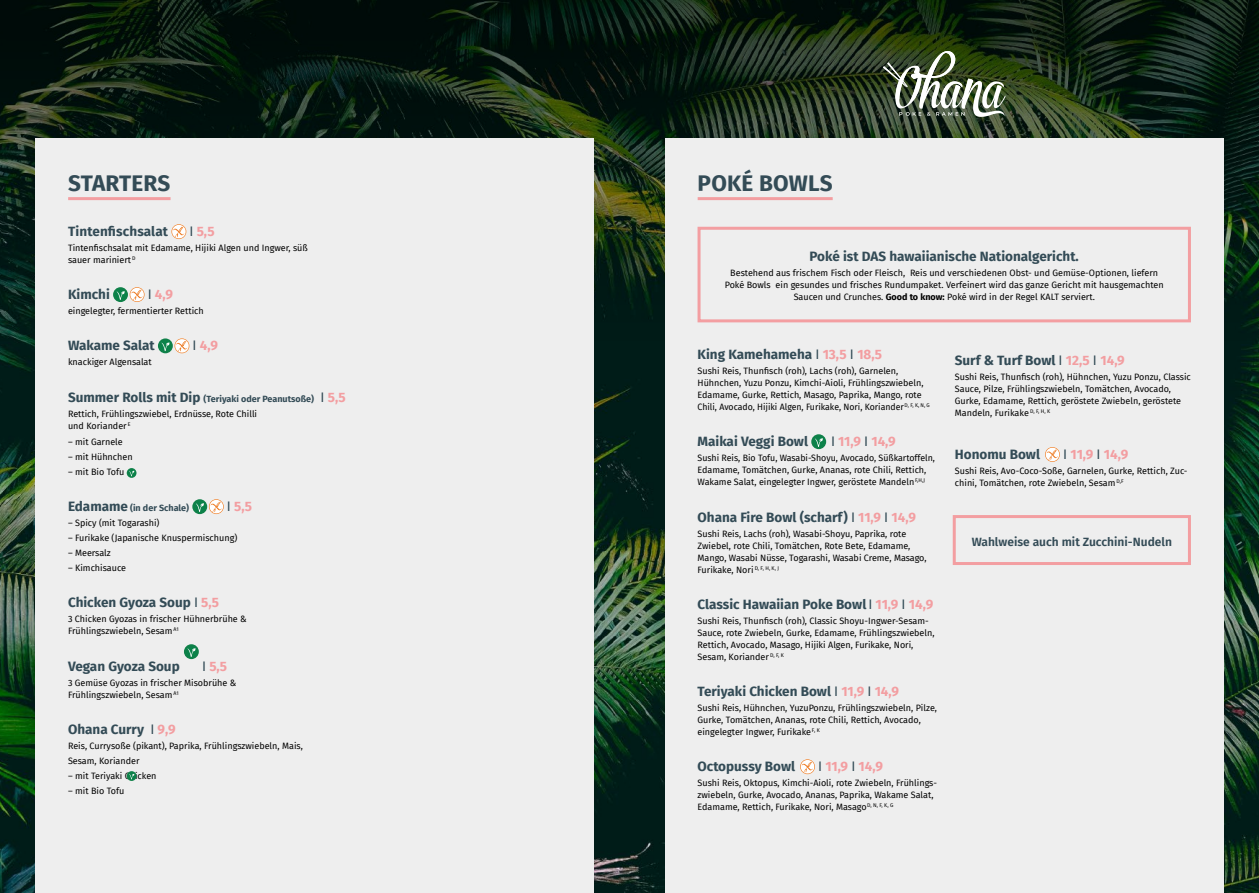
<style>
.page{position:relative;width:1259px;height:893px;background:#fff}
.page>*{position:absolute;margin:0;border:0;box-sizing:border-box;transform-origin:0 0}
.t1{font:700 22.5px "Fira Sans";letter-spacing:.01em;color:#334b56}
.t2{font:700 13.5px "Fira Sans";color:#334b56}
.t3{font:700 13.5px "Fira Sans";letter-spacing:-.01em;color:#f39ea1}
.t4{font:600 12px "Fira Sans";color:#334b56}
.t5{font:9px/12px "Fira Sans";color:#000}
.t6{font:700 9px "Fira Sans";color:#334b56}
.s1{font-weight:400;color:#334b56}
.s2{font-weight:700;font-size:13.5px;color:#334b56}
.s3{font-weight:700;color:#334b56}
.s4{font-size:13.5px;color:#334b56}
.s5{font-weight:700;font-size:13.5px;color:#f39ea1}
.s6{font-size:13.5px}
.s7{font-weight:400}
.s8{color:#f39ea1}
.s9{font-weight:700}
</style>
<div class="page">
<img style="left:0;top:375px;width:1259px;height:518px">
<svg style="left:0;top:0;width:1259px;height:375px;background:#112316"></svg>
<div style="left:665px;top:139px;width:558px;height:754px;background:#eee"></div>
<div style="left:36px;top:139px;width:558px;height:754px;background:#eee"></div>
<svg style="left:883px;top:50px;width:122px;height:67px"></svg>
<hr style="left:68px;top:197px;width:102px;height:3px;background:#f39ea1">
<svg style="left:171px;top:224px;width:15px;height:15px"></svg>
<svg style="left:113px;top:287px;width:15px;height:15px"></svg>
<div style="left:115px;top:289px;width:11px;height:11px;background:#0b824a;border-radius:50%"></div>
<svg style="left:116px;top:287px;width:29px;height:15px"></svg>
<div style="left:158px;top:338px;width:15px;height:15px;background:#0f8149;border-radius:50%"></div>
<div style="left:160px;top:340px;width:11px;height:12px;background:#0b824a;border-radius:50%"></div>
<svg style="left:161px;top:338px;width:28px;height:15px"></svg>
<svg style="left:127px;top:468px;width:9px;height:10px"></svg>
<svg style="left:128px;top:469px;width:7px;height:8px"></svg>
<svg style="left:129px;top:471px;width:5px;height:5px"></svg>
<svg style="left:192px;top:499px;width:15px;height:15px"></svg>
<div style="left:194px;top:501px;width:11px;height:11px;background:#0b824a;border-radius:50%"></div>
<svg style="left:196px;top:499px;width:28px;height:15px"></svg>
<svg style="left:811px;top:434px;width:15px;height:15px"></svg>
<div style="left:813px;top:436px;width:11px;height:11px;background:#0b824a;border-radius:50%"></div>
<svg style="left:814px;top:438px;width:9px;height:9px"></svg>
<svg style="left:800px;top:759px;width:15px;height:15px"></svg>
<div style="left:952px;top:515px;width:239px;height:50px;border:3px solid #f39ea1"></div>
<svg style="left:1045px;top:447px;width:15px;height:15px"></svg>
<hr style="left:697px;top:197px;width:135px;height:3px;background:#f39ea1">
<div style="left:697px;top:227px;width:494px;height:95px;border:3px solid #f39ea1"></div>
<svg style="left:184px;top:644px;width:15px;height:15px"></svg>
<div style="left:186px;top:646px;width:11px;height:11px;background:#0b824a;border-radius:50%"></div>
<svg style="left:187px;top:648px;width:9px;height:9px"></svg>
<svg style="left:127px;top:771px;width:9px;height:10px"></svg>
<svg style="left:128px;top:772px;width:7px;height:8px"></svg>
<svg style="left:129px;top:774px;width:5px;height:5px"></svg>
<h1 class="t1" style="left:68px;top:164px;width:104px">STARTERS</h1>
<h2 class="t2" style="left:68px;top:220px;width:102px">Tintenfischsalat</h2>
<h2 class="t3" style="left:189px;top:220px;width:27px"><span class="s1">I</span> 5,5</h2>
<p class="t5" style="left:68px;top:242px;width:241px">Tintenfischsalat mit Edamame, Hijiki Algen und Ingwer, süß sauer mariniert <sup>D</sup></p>
<h2 class="t2" style="left:68px;top:283px;width:43px">Kimchi</h2>
<h2 class="t3" style="left:148px;top:283px;width:27px"><span class="s1">I</span> 4,9</h2>
<p class="t5" style="left:68px;top:305px;width:137px">eingelegter, fermentierter Rettich</p>
<h2 class="t2" style="left:68px;top:334px;width:88px">Wakame Salat</h2>
<h2 class="t3" style="left:193px;top:334px;width:27px"><span class="s1">I</span> 4,9</h2>
<p class="t5" style="left:68px;top:356px;width:85px">knackiger Algensalat</p>
<p class="t5" style="left:68px;top:391px;width:279px;line-height:15px"><span class="s2">Summer Rolls mit Dip</span> <span class="s3">(Teriyaki oder Peanutsoße)</span> <span class="s4">I</span> <span class="s5">5,5<br></span>Rettich, Frühlingszwiebel, Erdnüsse, Rote Chilli</p>
<p class="t5" style="left:68px;top:419px;width:64px">und Koriander <sup>E</sup></p>
<p class="t5" style="left:68px;top:436px;width:56px">– mit Garnele</p>
<p class="t5" style="left:68px;top:451px;width:66px">– mit Hühnchen</p>
<p class="t5" style="left:68px;top:466px;width:58px">– mit Bio Tofu</p>
<p class="t6" style="left:68px;top:500px;width:123px"><span class="s6">Edamame</span> (in der Schale)</p>
<h2 class="t3" style="left:227px;top:495px;width:27px"><span class="s1">I</span> 5,5</h2>
<p class="t5" style="left:68px;top:517px;width:93px">– Spicy (mit Togarashi)</p>
<p class="t5" style="left:68px;top:532px;width:171px">– Furikake (Japanische Knuspermischung)</p>
<p class="t5" style="left:68px;top:547px;width:44px">– Meersalz</p>
<p class="t5" style="left:68px;top:562px;width:60px">– Kimchisauce</p>
<h2 class="t2" style="left:68px;top:591px;width:152px">Chicken Gyoza Soup <span class="s7">I</span> <span class="s8">5,5</span></h2>
<p class="t5" style="left:68px;top:613px;width:180px">3 Chicken Gyozas in frischer Hühnerbrühe &amp;<br>Frühlingszwiebeln, Sesam <sup>A1</sup></p>
<h2 class="t2" style="left:68px;top:655px;width:113px">Vegan Gyoza Soup</h2>
<h2 class="t3" style="left:202px;top:655px;width:27px"><span class="s1">I</span> 5,5</h2>
<p class="t5" style="left:68px;top:676px;width:170px">3 Gemüse Gyozas in frischer Misobrühe &amp;<br>Frühlingszwiebeln, Sesam <sup>A1</sup></p>
<h2 class="t2" style="left:68px;top:718px;width:109px">Ohana Curry <span class="s7">I</span> <span class="s8">9,9</span></h2>
<p class="t5" style="left:68px;top:738px;width:236px;line-height:15px">Reis, Currysoße (pikant), Paprika, Frühlingszwiebeln, Mais,<br>Sesam, Koriander</p>
<p class="t5" style="left:68px;top:770px;width:90px">– mit Teriyaki Chicken</p>
<p class="t5" style="left:68px;top:785px;width:58px">– mit Bio Tofu</p>
<h1 class="t1" style="left:697px;top:164px;width:136px">POKÉ BOWLS</h1>
<h2 class="t2" style="left:809px;top:245px;width:271px">Poké ist DAS hawaiianische Nationalgericht.</h2>
<p class="t5" style="left:725px;top:267px;width:440px;text-align:center">Bestehend aus frischem Fisch oder Fleisch, Reis und verschiedenen Obst- und Gemüse-Optionen, liefern<br>Poké Bowls ein gesundes und frisches Rundumpaket. Verfeinert wird das ganze Gericht mit hausgemachten<br>Saucen und Crunches. <span class="s9">Good to know:</span> Poké wird in der Regel KALT serviert.</p>
<h2 class="t2" style="left:697px;top:343px;width:186px">King Kamehameha <span class="s7">I</span> <span class="s8">13,5</span> <span class="s7">I</span> <span class="s8">18,5</span></h2>
<p class="t5" style="left:697px;top:365px;width:234px">Sushi Reis, Thunfisch (roh), Lachs (roh), Garnelen, Hühnchen, Yuzu Ponzu, Kimchi-Aioli, Frühlingszwiebeln, Edamame, Gurke, Rettich, Masago, Paprika, Mango, rote Chili, Avocado, Hĳiki Algen, Furikake, Nori, Koriander<sup>D,</sup> <sup>F,</sup> <sup>K,</sup> <sup>N,</sup> <sup>G</sup></p>
<h2 class="t2" style="left:697px;top:430px;width:112px">Maikai Veggi Bowl</h2>
<h2 class="t3" style="left:831px;top:430px;width:66px"><span class="s1">I</span> 11,9 <span class="s1">I</span> 14,9</h2>
<p class="t5" style="left:697px;top:452px;width:239px">Sushi Reis, Bio Tofu, Wasabi-Shoyu, Avocado, Süßkartoffeln,<br>Edamame, Tomätchen, Gurke, Ananas, rote Chili, Rettich,<br>Wakame Salat, eingelegter Ingwer, geröstete Mandeln<sup>F,H,J</sup></p>
<h2 class="t2" style="left:697px;top:505px;width:220px">Ohana Fire Bowl (scharf) <span class="s7">I</span> <span class="s8">11,9</span> <span class="s7">I</span> <span class="s8">14,9</span></h2>
<p class="t5" style="left:697px;top:527px;width:230px">Sushi Reis, Lachs (roh), Wasabi-Shoyu, Paprika, rote Zwiebel, rote Chili, Tomätchen, Rote Bete, Edamame, Mango, Wasabi Nüsse, Togarashi, Wasabi Creme, Masago, Furikake, Nori <sup>D,</sup> <sup>F,</sup> <sup>H,</sup> <sup>K,</sup> <sup>J</sup></p>
<h2 class="t2" style="left:697px;top:593px;width:237px">Classic Hawaiian Poke Bowl <span class="s7">I</span> <span class="s8">11,9</span> <span class="s7">I</span> <span class="s8">14,9</span></h2>
<p class="t5" style="left:697px;top:614px;width:238px">Sushi Reis, Thunfisch (roh), Classic Shoyu-Ingwer-Sesam-Sauce, rote Zwiebeln, Gurke, Edamame, Frühlingszwiebeln, Rettich, Avocado, Masago, Hĳiki Algen, Furikake, Nori, Sesam, Koriander <sup>D,</sup> <sup>F,</sup> <sup>K</sup></p>
<h2 class="t2" style="left:697px;top:680px;width:203px">Teriyaki Chicken Bowl <span class="s7">I</span> <span class="s8">11,9</span> <span class="s7">I</span> <span class="s8">14,9</span></h2>
<p class="t5" style="left:697px;top:702px;width:241px">Sushi Reis, Hühnchen, YuzuPonzu, Frühlingszwiebeln, Pilze,<br>Gurke, Tomätchen, Ananas, rote Chili, Rettich, Avocado, eingelegter Ingwer, Furikake<sup>F,</sup> <sup>K</sup></p>
<h2 class="t2" style="left:697px;top:755px;width:99px">Octopussy Bowl</h2>
<h2 class="t3" style="left:818px;top:755px;width:66px"><span class="s1">I</span> 11,9 <span class="s1">I</span> 14,9</h2>
<p class="t5" style="left:697px;top:777px;width:241px">Sushi Reis, Oktopus, Kimchi-Aioli, rote Zwiebeln, Frühlings&shy;zwiebeln, Gurke, Avocado, Ananas, Paprika, Wakame Salat,<br>Edamame, Rettich, Furikake, Nori, Masago<sup>D,</sup> <sup>N,</sup> <sup>F,</sup> <sup>K,</sup> <sup>G</sup></p>
<h2 class="t2" style="left:955px;top:348px;width:171px">Surf &amp; Turf Bowl <span class="s7">I</span> <span class="s8">12,5</span> <span class="s7">I</span> <span class="s8">14,9</span></h2>
<p class="t5" style="left:955px;top:370px;width:237px">Sushi Reis, Thunfisch (roh), Hühnchen, Yuzu Ponzu, Classic Sauce, Pilze, Frühlingszwiebeln, Tomätchen, Avocado, Gurke, Edamame, Rettich, geröstete Zwiebeln, geröstete Mandeln, Furikake <sup>D,</sup> <sup>F,</sup> <sup>H,</sup> <sup>K</sup></p>
<h2 class="t2" style="left:955px;top:443px;width:87px">Honomu Bowl</h2>
<h2 class="t3" style="left:1063px;top:443px;width:67px"><span class="s1">I</span> 11,9 <span class="s1">I</span> 14,9</h2>
<p class="t5" style="left:955px;top:465px;width:234px">Sushi Reis, Avo-Coco-Soße, Garnelen, Gurke, Rettich, Zuc&shy;chini, Tomätchen, rote Zwiebeln, Sesam <sup>D,F</sup></p>
<h3 class="t4" style="left:971px;top:532px;width:202px">Wahlweise auch mit Zucchini-Nudeln</h3>
</div>
